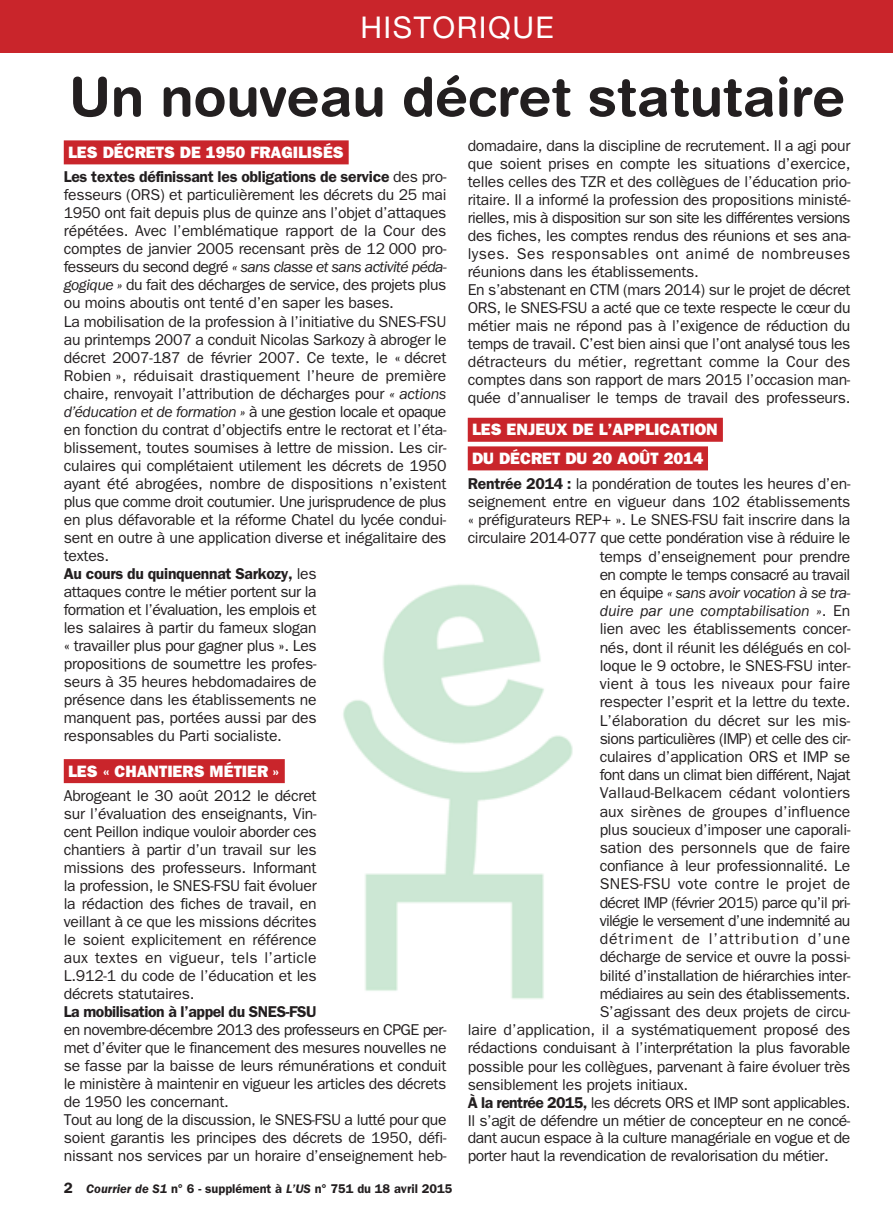
<style>
.page{position:relative;width:893px;height:1221px;background:#fff}
.page>*{position:absolute;margin:0;border:0;box-sizing:border-box;transform-origin:0 0}
.t1{font:700 54px "Helvetica Rounded";color:#231f20}
.t2{font:30px "Helvetica Neue";letter-spacing:.05em;color:#fff}
.t3{font:16.5px/28.7px "ITC Franklin Gothic Std Hvy";color:#fff}
.t4{font:15.75px/18px "ITC Franklin Gothic Std";letter-spacing:-.015em;color:#231f20}
.t5{font:15.75px "ITC Franklin Gothic Std";letter-spacing:-.035em;color:#231f20}
.t6{font:15.75px "ITC Franklin Gothic Std";letter-spacing:-.04em;color:#231f20}
.t7{font:italic 15.75px "ITC Franklin Gothic Std";letter-spacing:-.03em;color:#231f20}
.t8{font:15.75px "ITC Franklin Gothic Std";letter-spacing:.005em;color:#231f20}
.t9{font:italic 15.75px "ITC Franklin Gothic Std";letter-spacing:-.005em;color:#231f20}
.t10{font:15.75px "ITC Franklin Gothic Std";letter-spacing:.01em;color:#231f20}
.t11{font:15.75px "ITC Franklin Gothic Std";letter-spacing:.06em;color:#231f20}
.t12{font:15.75px "ITC Franklin Gothic Std";letter-spacing:.015em;color:#231f20}
.t13{font:600 12.75px "ITC Franklin Gothic Std";color:#231f20}
.s1{font-weight:600}
.s2{font-style:italic}
.s3{font-size:15px}
.s4{font-style:normal}
</style>
<div class="page">
<div style="left:0;top:0;width:893px;height:53px;background:#c9252b"></div>
<div style="left:64px;top:140px;width:285px;height:24px;background:#c9252b"></div>
<div style="left:64px;top:759px;width:221px;height:24px;background:#c9252b"></div>
<div style="left:468px;top:418px;width:255px;height:24px;background:#c9252b"></div>
<div style="left:468px;top:446px;width:240px;height:24px;background:#c9252b"></div>
<img style="left:343px;top:584px;width:230px;height:415px">
<p class="t2" style="left:360px;top:16px;width:195px">HISTORIQUE</p>
<p class="t1" style="left:69px;top:77px;width:778px">Un nouveau décret statutaire</p>
<p class="t3" style="left:68px;top:138px;width:277px">LES DÉCRETS DE 1950 FRAGILISÉS</p>
<p class="t4" style="left:64px;top:169px;width:384px"><span class="s1">Les textes définissant les obligations de service</span> des pro&shy;fesseurs (ORS) et particulièrement les décrets du 25 mai 1950 ont fait depuis plus de quinze ans l’objet d’attaques répétées. Avec l’emblématique rapport de la Cour des comptes de janvier 2005 recensant près de 12 000 pro&shy;fesseurs du second degré <span class="s2">« sans classe et sans activité péda&shy;gogique »</span> du fait des décharges de service, des projets plus ou moins aboutis ont tenté d’en saper les bases.<br>La mobilisation de la profession à l’initiative du SNES-FSU au printemps 2007 a conduit Nicolas Sarkozy à abroger le décret 2007-187 de février 2007. Ce texte, le « décret Robien », réduisait drastiquement l’heure de première chaire, renvoyait l’attribution de décharges pour <span class="s2">« actions d’éducation et de formation »</span> à une gestion locale et opaque en fonction du contrat d’objectifs entre le rectorat et l’éta&shy;blissement, toutes soumises à lettre de mission. Les cir&shy;culaires qui complétaient utilement les décrets de 1950 ayant été abrogées, nombre de dispositions n’existent plus que comme droit coutumier. Une jurisprudence de plus en plus défavorable et la réforme Chatel du lycée condui&shy;sent en outre à une application diverse et inégalitaire des textes.<br><span class="s1">Au cours du quinquennat Sarkozy,</span> les<br>attaques contre le métier portent sur la<br>formation et l’évaluation, les emplois et<br>les salaires à partir du fameux slogan<br>« travailler plus pour gagner plus ». Les<br>propositions de soumettre les profes-<br>seurs à 35 heures hebdomadaires de<br>présence dans les établissements ne<br>manquent pas, portées aussi par des<br>responsables du Parti socialiste.</p>
<p class="t3" style="left:68px;top:756px;width:213px">LES « CHANTIERS MÉTIER »</p>
<p class="t4" style="left:64px;top:788px;width:384px">Abrogeant le 30 août 2012 le décret<br>sur l’évaluation des enseignants, Vin-<br>cent Peillon indique vouloir aborder ces<br>chantiers à partir d’un travail sur les<br>missions des professeurs. Informant<br>la profession, le SNES-FSU fait évoluer<br>la rédaction des fiches de travail, en<br>veillant à ce que les missions décrites<br>le soient explicitement en référence<br>aux textes en vigueur, tels l’article<br>L.912-1 du code de l’éducation et les<br>décrets statutaires.<br><span class="s1">La mobilisation à l’appel du SNES-FSU<br></span>en novembre-décembre 2013 des professeurs en CPGE per&shy;met d’éviter que le financement des mesures nouvelles ne se fasse par la baisse de leurs rémunérations et conduit le ministère à maintenir en vigueur les articles des décrets de 1950 les concernant.<br>Tout au long de la discussion, le SNES-FSU a lutté pour que soient garantis les principes des décrets de 1950, défi&shy;nissant nos services par un horaire d’enseignement heb-</p>
<p class="t13" style="left:64px;top:1184px;width:390px"><span class="s3">2</span> <span class="s2">Courrier de S1</span> n° 6 - supplément à <span class="s2">L’US</span> n° 751 du 18 avril 2015</p>
<p class="t4" style="left:468px;top:138px;width:384px">domadaire, dans la discipline de recrutement. Il a agi pour que soient prises en compte les situations d’exercice, telles celles des TZR et des collègues de l’éducation prio&shy;ritaire. Il a informé la profession des propositions ministé&shy;rielles, mis à disposition sur son site les différentes versions des fiches, les comptes rendus des réunions et ses ana&shy;lyses. Ses responsables ont animé de nombreuses réunions dans les établissements.<br>En s’abstenant en CTM (mars 2014) sur le projet de décret ORS, le SNES-FSU a acté que ce texte respecte le cœur du métier mais ne répond pas à l’exigence de réduction du temps de travail. C’est bien ainsi que l’ont analysé tous les détracteurs du métier, regrettant comme la Cour des comptes dans son rapport de mars 2015 l’occasion man&shy;quée d’annualiser le temps de travail des professeurs.</p>
<p class="t3" style="left:472px;top:415px;width:247px">LES ENJEUX DE L’APPLICATION<br>DU DÉCRET DU 20 AOÛT 2014</p>
<p class="t4" style="left:468px;top:475px;width:384px"><span class="s1">Rentrée 2014 :</span> la pondération de toutes les heures d’en-</p>
<p class="t4" style="left:468px;top:494px;width:384px">seignement entre en vigueur dans 102 établissements</p>
<p class="t4" style="left:468px;top:512px;width:384px">« préfigurateurs REP+ ». Le SNES-FSU fait inscrire dans la</p>
<p class="t4" style="left:468px;top:530px;width:384px">circulaire 2014-077 que cette pondération vise à réduire le</p>
<p class="t4" style="left:600px;top:548px;width:252px">temps d’enseignement pour prendre</p>
<p class="t5" style="left:600px;top:569px;width:252px">en compte le temps consacré au travail</p>
<p class="t7" style="left:600px;top:587px;width:252px"><span class="s4">en équipe</span> « sans avoir vocation à se tra-</p>
<p class="t9" style="left:600px;top:605px;width:252px">duire par une comptabilisation »<span class="s4">. En</span></p>
<p class="t4" style="left:600px;top:621px;width:252px">lien avec les établissements concer-</p>
<p class="t4" style="left:600px;top:639px;width:252px">nés, dont il réunit les délégués en col-</p>
<p class="t4" style="left:600px;top:658px;width:252px">loque le 9 octobre, le SNES-FSU inter-</p>
<p class="t10" style="left:600px;top:678px;width:252px">vient à tous les niveaux pour faire</p>
<p class="t4" style="left:600px;top:694px;width:252px">respecter l’esprit et la lettre du texte.</p>
<p class="t4" style="left:600px;top:712px;width:252px">L’élaboration du décret sur les mis-</p>
<p class="t6" style="left:600px;top:733px;width:252px">sions particulières (IMP) et celle des cir-</p>
<p class="t4" style="left:600px;top:749px;width:252px">culaires d’application ORS et IMP se</p>
<p class="t5" style="left:600px;top:769px;width:252px">font dans un climat bien différent, Najat</p>
<p class="t8" style="left:600px;top:787px;width:252px">Vallaud-Belkacem cédant volontiers</p>
<p class="t4" style="left:600px;top:803px;width:252px">aux sirènes de groupes d’influence</p>
<p class="t4" style="left:600px;top:821px;width:252px">plus soucieux d’imposer une caporali-</p>
<p class="t4" style="left:600px;top:840px;width:252px">sation des personnels que de faire</p>
<p class="t4" style="left:600px;top:858px;width:252px">confiance à leur professionnalité. Le</p>
<p class="t12" style="left:600px;top:878px;width:252px">SNES-FSU vote contre le projet de</p>
<p class="t5" style="left:600px;top:896px;width:252px">décret IMP (février 2015) parce qu’il pri-</p>
<p class="t6" style="left:600px;top:915px;width:252px">vilégie le versement d’une indemnité au</p>
<p class="t11" style="left:600px;top:933px;width:252px">détriment de l’attribution d’une</p>
<p class="t4" style="left:600px;top:949px;width:252px">décharge de service et ouvre la possi-</p>
<p class="t4" style="left:600px;top:967px;width:252px">bilité d’installation de hiérarchies inter-</p>
<p class="t4" style="left:600px;top:985px;width:252px">médiaires au sein des établissements.</p>
<p class="t4" style="left:600px;top:1004px;width:252px">S’agissant des deux projets de circu-</p>
<p class="t4" style="left:468px;top:1022px;width:384px">laire d’application, il a systématiquement proposé des</p>
<p class="t4" style="left:468px;top:1040px;width:384px">rédactions conduisant à l’interprétation la plus favorable</p>
<p class="t4" style="left:468px;top:1058px;width:384px">possible pour les collègues, parvenant à faire évoluer très</p>
<p class="t4" style="left:468px;top:1076px;width:222px">sensiblement les projets initiaux.</p>
<p class="t5" style="left:468px;top:1096px;width:384px"><span class="s1">À la rentrée 2015,</span> les décrets ORS et IMP sont applicables.</p>
<p class="t4" style="left:468px;top:1112px;width:384px">Il s’agit de défendre un métier de concepteur en ne concé-</p>
<p class="t4" style="left:468px;top:1130px;width:384px">dant aucun espace à la culture managériale en vogue et de</p>
<p class="t4" style="left:468px;top:1148px;width:363px">porter haut la revendication de revalorisation du métier.</p>
</div>
